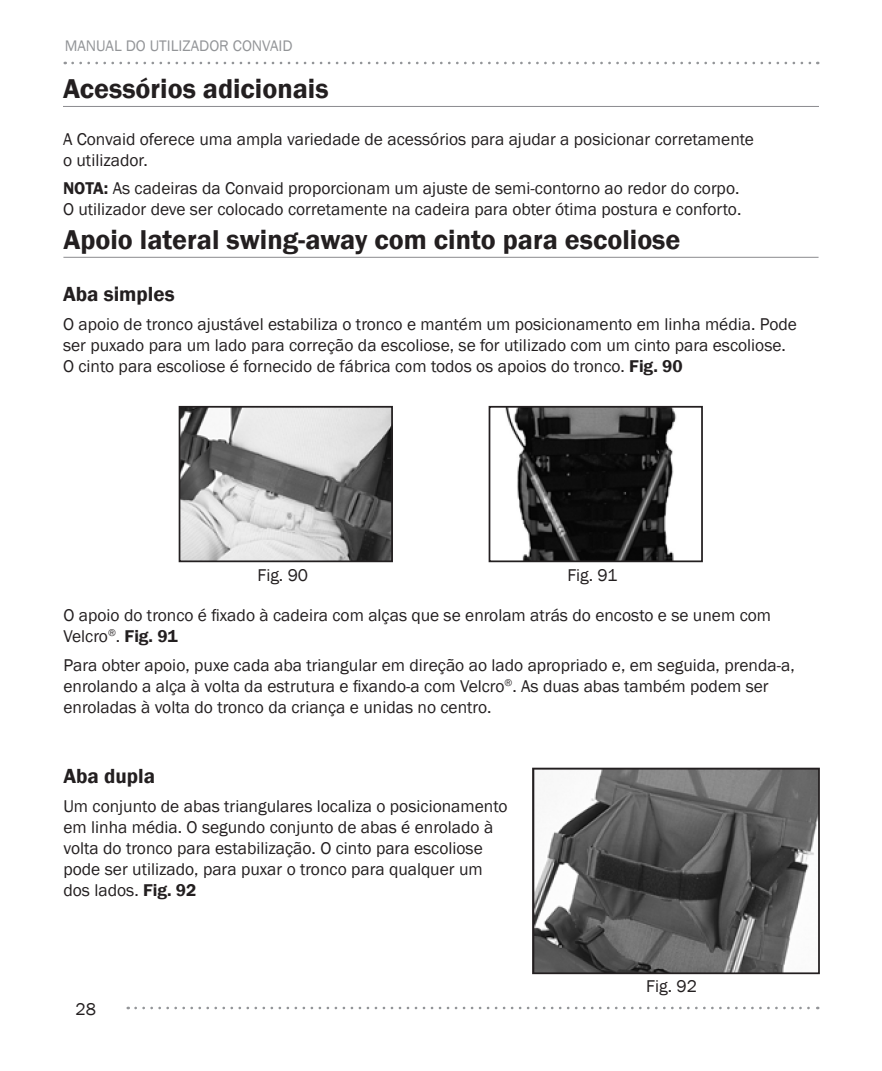
<style>
.page{position:relative;width:882px;height:1071px;background:#fff}
.page>*{position:absolute;margin:0;border:0;box-sizing:border-box;transform-origin:0 0}
.Etac_Sub_Header{font:600 28px "Franklin Gothic";color:#231f20}
.Etac_Topic_Heading{font:600 21px "Franklin Gothic";color:#231f20}
.Etac_UG_Paragraph{font:17.5px/21px "Franklin Gothic";color:#231f20}
.t1{font:15.75px "Franklin Gothic";color:#939598}
.s1{font-weight:600}
</style>
<div class="page">
<svg style="left:73px;top:62px;width:745px;height:2px"></svg>
<svg style="left:136px;top:1007px;width:682px;height:2px"></svg>
<hr style="left:63px;top:106px;width:756px;height:1px;background:#8a8a8e">
<hr style="left:63px;top:257px;width:756px;height:1px;background:#8a8a8e">
<img style="left:535px;top:771px;width:282px;height:200px">
<div style="left:532px;top:768px;width:288px;height:206px;border:2px solid #231f20"></div>
<img style="left:505px;top:409px;width:172px;height:150px">
<div style="left:489px;top:406px;width:214px;height:156px;border:2px solid #231f20"></div>
<img style="left:182px;top:409px;width:208px;height:150px">
<div style="left:179px;top:406px;width:214px;height:156px;border:2px solid #231f20"></div>
<p class="t1" style="left:65px;top:36px;width:229px">MANUAL DO UTILIZADOR CONVAID</p>
<p class="Etac_Sub_Header" style="left:63px;top:72px;width:267px">Acessórios adicionais</p>
<p class="Etac_UG_Paragraph" style="left:63px;top:129px;width:693px">A Convaid oferece uma ampla variedade de acessórios para ajudar a posicionar corretamente o utilizador.</p>
<p class="Etac_UG_Paragraph" style="left:63px;top:178px;width:680px"><span class="s1">NOTA:</span> As cadeiras da Convaid proporcionam um ajuste de semi-contorno ao redor do corpo.<br>O utilizador deve ser colocado corretamente na cadeira para obter ótima postura e conforto.</p>
<p class="Etac_Sub_Header" style="left:63px;top:223px;width:619px">Apoio lateral swing-away com cinto para escoliose</p>
<p class="Etac_Topic_Heading" style="left:63px;top:281px;width:113px">Aba simples</p>
<p class="Etac_UG_Paragraph" style="left:63px;top:314px;width:735px">O apoio de tronco ajustável estabiliza o tronco e mantém um posicionamento em linha média. Pode ser puxado para um lado para correção da escoliose, se for utilizado com um cinto para escoliose.<br>O cinto para escoliose é fornecido de fábrica com todos os apoios do tronco. <span class="s1">Fig. 90</span></p>
<p class="Etac_UG_Paragraph" style="left:257px;top:565px;width:52px">Fig. 90</p>
<p class="Etac_UG_Paragraph" style="left:567px;top:565px;width:52px">Fig. 91</p>
<p class="Etac_UG_Paragraph" style="left:63px;top:605px;width:709px">O apoio do tronco é fixado à cadeira com alças que se enrolam atrás do encosto e se unem com<br>Velcro<sup>®</sup>. <span class="s1">Fig. 91</span></p>
<p class="Etac_UG_Paragraph" style="left:63px;top:655px;width:733px">Para obter apoio, puxe cada aba triangular em direção ao lado apropriado e, em seguida, prenda-a, enrolando a alça à volta da estrutura e fixando-a com Velcro<sup>®</sup>. As duas abas também podem ser enroladas à volta do tronco da criança e unidas no centro.</p>
<p class="Etac_Topic_Heading" style="left:63px;top:763px;width:93px">Aba dupla</p>
<p class="Etac_UG_Paragraph" style="left:63px;top:796px;width:446px">Um conjunto de abas triangulares localiza o posicionamento em linha média. O segundo conjunto de abas é enrolado à volta do tronco para estabilização. O cinto para escoliose pode ser utilizado, para puxar o tronco para qualquer um dos lados. <span class="s1">Fig. 92</span></p>
<p class="Etac_UG_Paragraph" style="left:75px;top:999px;width:22px">28</p>
<p class="Etac_UG_Paragraph" style="left:646px;top:976px;width:52px">Fig. 92</p>
</div>
